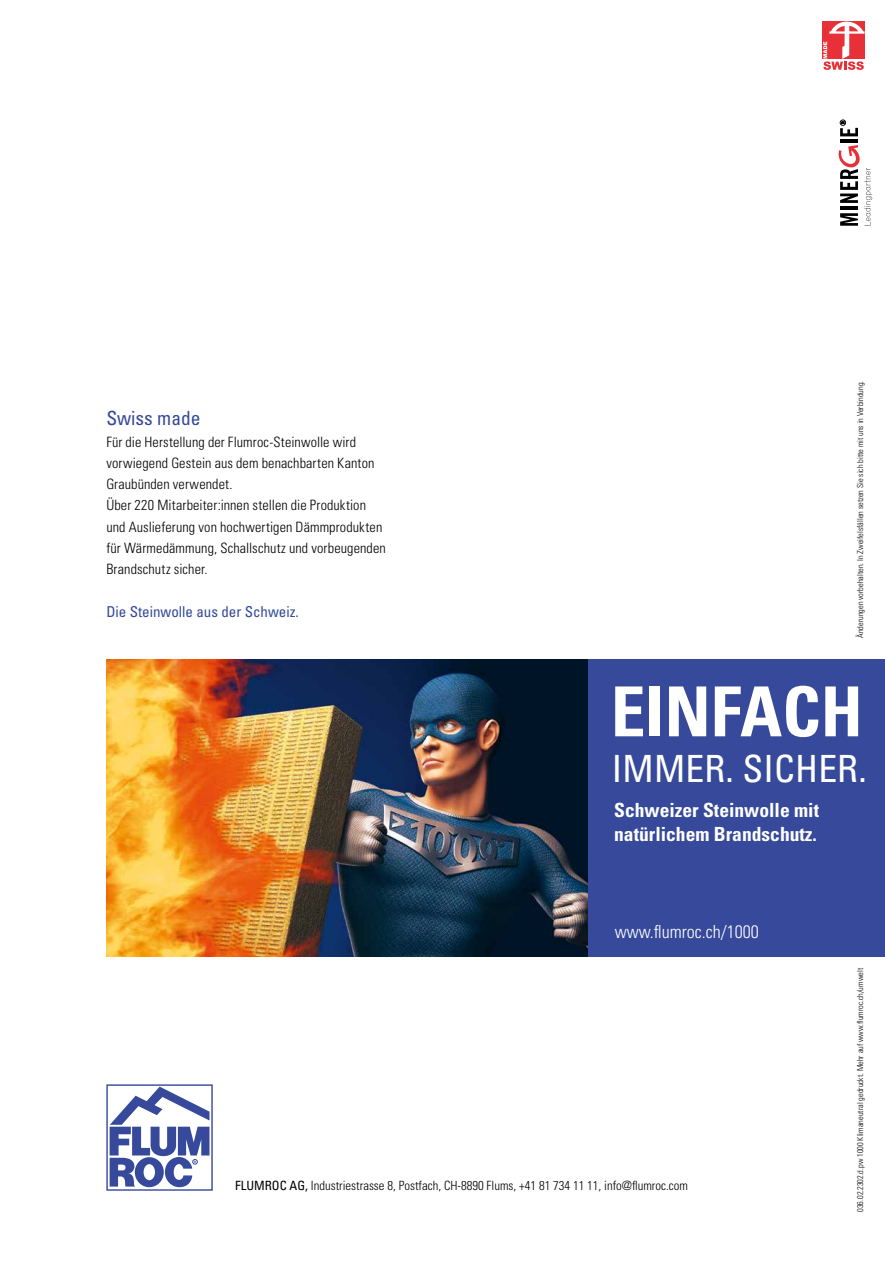
<style>
.page{position:relative;width:885px;height:1263px;background:#fff}
.page>*{position:absolute;margin:0;border:0;box-sizing:border-box;transform-origin:0 0}
.t1{font:700 condensed 69px "Univers LT Std";color:#fff}
.t2{font:condensed 37.5px "Univers LT Std";letter-spacing:.005em;color:#fff}
.t3{font:700 condensed 19.5px/24px "Univers LT Std";color:#fff}
.t4{font:condensed 19.5px "Univers LT Std";color:#36499b}
.t5{font:300 condensed 18px "Univers LT Std";color:#fff}
.t6{font:condensed 15px "Univers LT Std";color:#36499b}
.t7{font:300 condensed 14.25px/21.3px "Univers LT Std";letter-spacing:.01em;color:#000}
.t8{font:300 condensed 12.75px "Univers LT Std";color:#000}
.t9{font:300 condensed 8.25px "Univers LT Std";color:#000}
.s1{font-weight:400}
</style>
<div class="page">
<div style="left:587px;top:659px;width:297px;height:298px;background:#36499b"></div>
<img style="left:106px;top:659px;width:481px;height:298px">
<div style="left:822px;top:21px;width:42px;height:38px;background:#e73037"></div>
<svg style="left:823px;top:21px;width:41px;height:49px"></svg>
<hr style="left:840px;top:140px;width:17px;height:3px;background:#000">
<svg style="left:838px;top:145px;width:34px;height:81px"></svg>
<svg style="left:839px;top:120px;width:18px;height:16px"></svg>
<div style="left:106px;top:1084px;width:107px;height:107px;border:1px solid #36499b"></div>
<svg style="left:110px;top:1086px;width:99px;height:101px"></svg>
<h3 class="t4" style="left:106px;top:406px;width:96px">Swiss made</h3>
<p class="t7" style="left:106px;top:431px;width:281px">Für die Herstellung der Flumroc-Steinwolle wird vorwiegend Gestein aus dem benachbarten Kanton Graubünden verwendet.<br>Über 220 Mitarbeiter:innen stellen die Produktion und Auslieferung von hochwertigen Dämmprodukten für Wärmedämmung, Schallschutz und vorbeugenden Brandschutz sicher.</p>
<p class="t6" style="left:106px;top:602px;width:194px">Die Steinwolle aus der Schweiz.</p>
<p class="t9" style="left:855px;top:638px;width:259px;rotate:-90deg">Änderungen vorbehalten. In Zweifelsfällen setzen Sie sich bitte mit uns in Verbindung.</p>
<h1 class="t1" style="left:610px;top:669px;width:253px">EINFACH</h1>
<h2 class="t2" style="left:612px;top:745px;width:256px">IMMER. SICHER.</h2>
<h3 class="t3" style="left:614px;top:798px;width:206px">Schweizer Steinwolle mit natürlichem Brandschutz.</h3>
<p class="t5" style="left:614px;top:921px;width:146px">www.flumroc.ch/1000</p>
<p class="t8" style="left:235px;top:1178px;width:454px"><span class="s1">FLUMROC AG,</span> Industriestrasse 8, Postfach, CH-8890 Flums, +41 81 734 11 11, info@flumroc.com</p>
<p class="t9" style="left:855px;top:1212px;width:245px;rotate:-90deg">036.02.2302.d.pw 1000 Klimaneutral gedruckt. Mehr auf www.flumroc.ch/umwelt</p>
</div>
